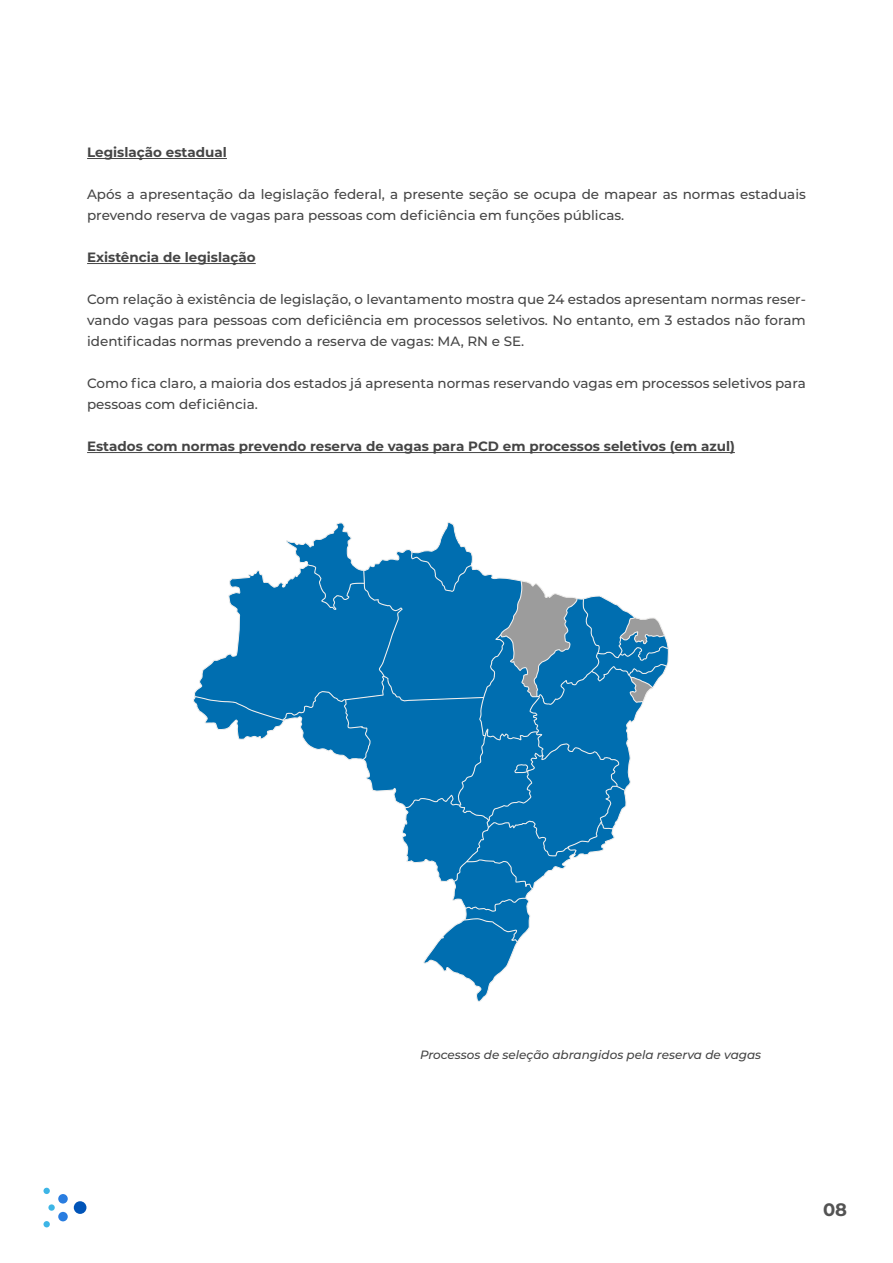
<style>
.page{position:relative;width:893px;height:1263px;background:#fff}
.page>*{position:absolute;margin:0;border:0;box-sizing:border-box;transform-origin:0 0}
.t1{font:700 18px "Montserrat";color:#535353}
.t2{font:500 13.5px/21px "Montserrat";color:#454545}
.t3{font:700 13.5px "Montserrat";color:#454545}
.t4{font:italic 500 12px "Montserrat";color:#454545}
</style>
<div class="page">
<div style="left:74px;top:1201px;width:12px;height:13px;background:#0054b8;border-radius:50%"></div>
<div style="left:43px;top:1188px;width:7px;height:6px;background:#3db5e6;border-radius:50%"></div>
<div style="left:43px;top:1221px;width:7px;height:6px;background:#3db5e6;border-radius:50%"></div>
<svg style="left:48px;top:1204px;width:7px;height:7px"></svg>
<div style="left:58px;top:1194px;width:10px;height:9px;background:#297de0;border-radius:50%"></div>
<div style="left:58px;top:1212px;width:10px;height:9px;background:#297de0;border-radius:50%"></div>
<hr style="left:87px;top:158px;width:140px;height:1px;background:#454545">
<hr style="left:87px;top:263px;width:169px;height:1px;background:#454545">
<hr style="left:87px;top:452px;width:648px;height:1px;background:#454545">
<svg style="left:193px;top:522px;width:476px;height:480px"></svg>
<p class="t3" style="left:87px;top:143px;width:141px">Legislação estadual</p>
<p class="t2" style="left:87px;top:183px;width:720px">Após a apresentação da legislação federal, a presente seção se ocupa de mapear as normas estaduais prevendo reserva de vagas para pessoas com deficiência em funções públicas.</p>
<p class="t3" style="left:87px;top:248px;width:170px">Existência de legislação</p>
<p class="t2" style="left:87px;top:288px;width:720px;text-align:justify">Com relação à existência de legislação, o levantamento mostra que 24 estados apresentam normas reser&shy;vando vagas para pessoas com deficiência em processos seletivos. No entanto, em 3 estados não foram identificadas normas prevendo a reserva de vagas: MA, RN e SE.</p>
<p class="t2" style="left:87px;top:372px;width:720px">Como fica claro, a maioria dos estados já apresenta normas reservando vagas em processos seletivos para pessoas com deficiência.</p>
<p class="t3" style="left:87px;top:437px;width:649px">Estados com normas prevendo reserva de vagas para PCD em processos seletivos (em azul)</p>
<p class="t4" style="left:420px;top:1046px;width:343px">Processos de seleção abrangidos pela reserva de vagas</p>
<h1 class="t1" style="left:823px;top:1196px;width:26px">08</h1>
</div>
